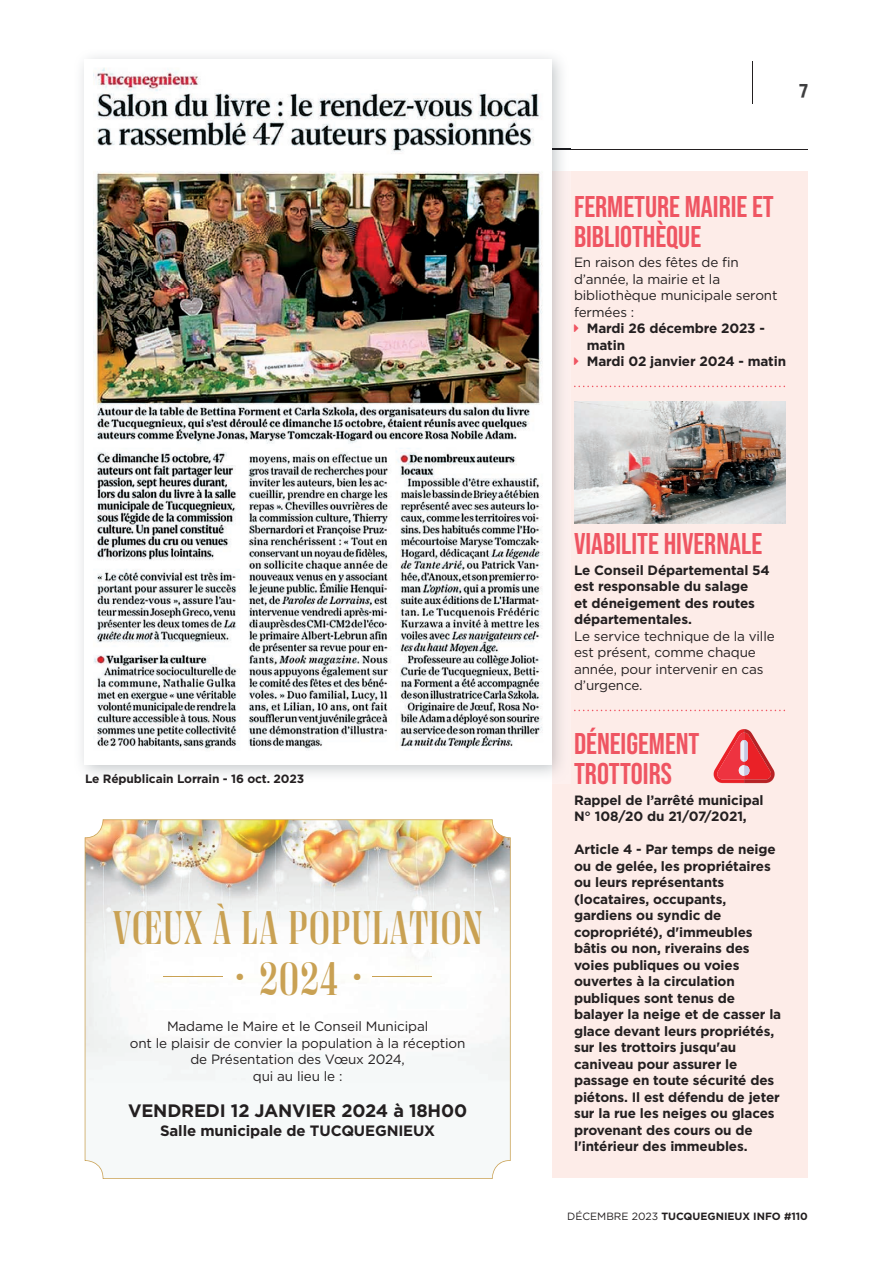
<style>
.page{position:relative;width:893px;height:1263px;background:#fff}
.page>*{position:absolute;margin:0;border:0;box-sizing:border-box;transform-origin:0 0}
.t1{font:500 condensed 47.85px/51.4px "PP Right Didone";letter-spacing:.03em;color:#c9a153;text-align:center}
.t2{font:700 30px/30px "Bebas Neue Pro";color:#ef5562}
.t3{font:700 19.5px "The Sans";color:#3e3e3f}
.t4{font:700 18px "Gotham";letter-spacing:-.01em;color:#231f20}
.t5{font:700 15px "Gotham";letter-spacing:-.01em;color:#231f20}
.t6{font:700 13.5px/16.5px "Gotham";letter-spacing:-.01em;color:#231f20}
.t7{font:13.5px/16.5px "Gotham";letter-spacing:-.01em;color:#231f20}
.t8{font:700 12px "Gotham";letter-spacing:-.01em;color:#231f20}
.t9{font:700 10.5px "Gotham";color:#231f20}
.s1{font-weight:400}
</style>
<div class="page">
<hr style="left:752px;top:62px;width:1px;height:42px;background:#231f20">
<hr style="left:85px;top:149px;width:723px;height:1px;background:#231f20">
<div style="left:553px;top:171px;width:255px;height:1007px;background:#fdece8"></div>
<svg style="left:574px;top:386px;width:211px;height:1px"></svg>
<img style="left:574px;top:402px;width:211px;height:121px">
<svg style="left:574px;top:710px;width:211px;height:1px"></svg>
<img style="left:81px;top:56px;width:489px;height:464px">
<img style="left:552px;top:149px;width:18px;height:1px">
<img style="left:553px;top:171px;width:17px;height:601px">
<div style="left:84px;top:59px;width:468px;height:706px;background:#fff"></div>
<img style="left:93px;top:68px;width:450px;height:682px">
<svg style="left:85px;top:819px;width:426px;height:360px;fill:#f6f9f9"></svg>
<svg style="left:714px;top:729px;width:61px;height:54px"></svg>
<p class="t8" style="left:85px;top:771px;width:221px">Le Républicain Lorrain - 16 oct. 2023</p>
<h1 class="t1" style="left:113px;top:902px;width:371px">VŒUX À LA POPULATION —• 2024 •—</h1>
<p class="t7" style="left:130px;top:1018px;width:337px;text-align:center">Madame le Maire et le Conseil Municipal<br>ont le plaisir de convier la population à la réception de Présentation des Vœux 2024,<br>qui au lieu le :</p>
<h3 class="t4" style="left:128px;top:1098px;width:341px">VENDREDI 12 JANVIER 2024 à 18H00</h3>
<p class="t5" style="left:160px;top:1121px;width:277px">Salle municipale de TUCQUEGNIEUX</p>
<h3 class="t3" style="left:799px;top:71px;width:10px">7</h3>
<h2 class="t2" style="left:574px;top:191px;width:201px">FERMETURE MAIRIE ET<br>BIBLIOTHÈQUE</h2>
<p class="t7" style="left:574px;top:254px;width:205px">En raison des fêtes de fin d’année, la mairie et la bibliothèque municipale seront fermées :</p>
<p class="t6" style="left:587px;top:320px;width:201px">Mardi 26 décembre 2023 - matin<br>Mardi 02 janvier 2024 - matin</p>
<h2 class="t2" style="left:574px;top:528px;width:190px">VIABILITE HIVERNALE</h2>
<p class="t6" style="left:574px;top:562px;width:197px">Le Conseil Départemental 54 est responsable du salage<br>et déneigement des routes départementales.</p>
<p class="t7" style="left:574px;top:628px;width:202px">Le service technique de la ville est présent, comme chaque année, pour intervenir en cas d’urgence.</p>
<h2 class="t2" style="left:574px;top:728px;width:127px">DÉNEIGEMENT<br>TROTTOIRS</h2>
<p class="t6" style="left:574px;top:792px;width:191px">Rappel de l’arrêté municipal<br>N° 108/20 du 21/07/2021,</p>
<p class="t6" style="left:574px;top:841px;width:209px">Article 4 - Par temps de neige ou de gelée, les propriétaires ou leurs représentants (locataires, occupants, gardiens ou syndic de copropriété), d'immeubles bâtis ou non, riverains des voies publiques ou voies ouvertes à la circulation publiques sont tenus de balayer la neige et de casser la glace devant leurs propriétés, sur les trottoirs jusqu'au caniveau pour assurer le passage en toute sécurité des piétons. Il est défendu de jeter sur la rue les neiges ou glaces provenant des cours ou de l'intérieur des immeubles.</p>
<p class="t9" style="left:567px;top:1210px;width:242px"><span class="s1">DÉCEMBRE 2023</span> TUCQUEGNIEUX INFO #110</p>
</div>
